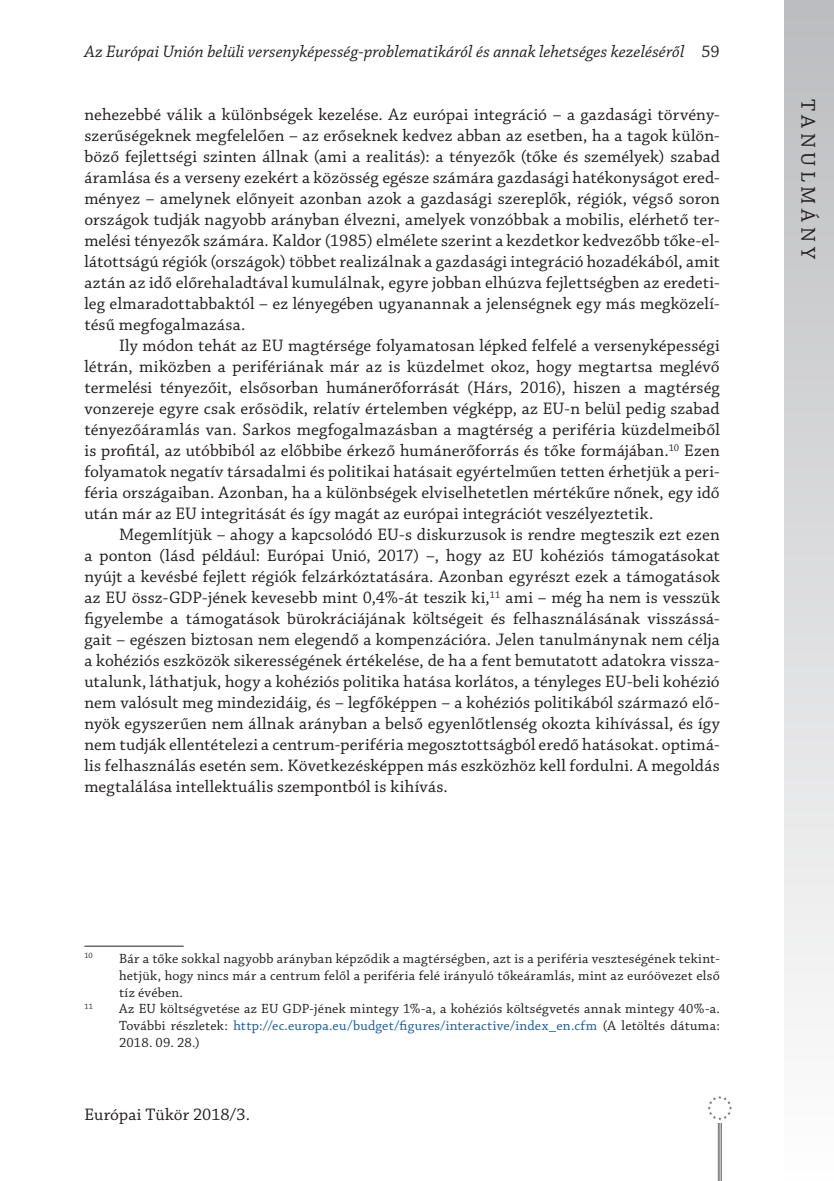
<style>
.page{position:relative;width:834px;height:1181px;background:#fff}
.page>*{position:absolute;margin:0;border:0;box-sizing:border-box;transform-origin:0 0}
.t1{font:21px "Chaparral Pro";letter-spacing:.21em;color:#231f20}
._1__Body{font:17.5px/21px "Chaparral Pro";letter-spacing:.005em;color:#231f20;text-align:justify}
.t2{font:italic 17.5px "Chaparral Pro";letter-spacing:.005em;color:#231f20}
.Footnote_text{font:14px/16.8px "Chaparral Pro";letter-spacing:.01em;color:#231f20;text-align:justify}
.Footnote_text-2{font:8.22px "Chaparral Pro";color:#231f20}
.s1{color:#175d9e}
</style>
<div class="page">
<div style="left:784px;top:0;width:49px;height:1181px;background:linear-gradient(to bottom,#bbbcbf,#fefefe)"></div>
<hr style="left:717px;top:1107px;width:1px;height:74px;background:#6c6d70">
<hr style="left:719px;top:1107px;width:1px;height:74px;background:#6c6d70">
<hr style="left:720px;top:1107px;width:1px;height:74px;background:#6c6d70">
<div style="left:704px;top:1093px;width:30px;height:29px;background:#fff"></div>
<svg style="left:707px;top:1095px;width:25px;height:25px"></svg>
<hr style="left:84px;top:946px;width:100px;height:1px;background:#231f20">
<p class="t2" style="left:84px;top:42px;width:601px">Az Európai Unión belüli versenyképesség-problematikáról és annak lehetséges kezeléséről</p>
<p class="_1__Body" style="left:701px;top:42px;width:20px">59</p>
<p class="_1__Body" style="left:84px;top:105px;width:636px">nehezebbé válik a különbségek kezelése. Az európai integráció – a gazdasági törvény&shy;szerűségeknek megfelelően – az erőseknek kedvez abban az esetben, ha a tagok külön&shy;böző fejlettségi szinten állnak (ami a realitás): a tényezők (tőke és személyek) szabad áramlása és a verseny ezekért a közösség egésze számára gazdasági hatékonyságot ered&shy;ményez – amelynek előnyeit azonban azok a gazdasági szereplők, régiók, végső soron országok tudják nagyobb arányban élvezni, amelyek vonzóbbak a mobilis, elérhető ter&shy;melési tényezők számára. Kaldor (1985) elmélete szerint a kezdetkor kedvezőbb tőke-el&shy;látottságú régiók (országok) többet realizálnak a gazdasági integráció hozadékából, amit aztán az idő előrehaladtával kumulálnak, egyre jobban elhúzva fejlettségben az eredeti&shy;leg elmaradottabbaktól – ez lényegében ugyanannak a jelenségnek egy más megközelí&shy;tésű megfogalmazása.</p>
<p class="_1__Body" style="left:84px;top:336px;width:636px;text-indent:35px">Ily módon tehát az EU magtérsége folyamatosan lépked felfelé a versenyképességi létrán, miközben a perifériának már az is küzdelmet okoz, hogy megtartsa meglévő termelési tényezőit, elsősorban humánerőforrását (Hárs, 2016), hiszen a magtérség vonzereje egyre csak erősödik, relatív értelemben végképp, az EU-n belül pedig szabad tényezőáramlás van. Sarkos megfogalmazásban a magtérség a periféria küzdelmeiből is profitál, az utóbbiból az előbbibe érkező humánerőforrás és tőke formájában.<sup>10</sup> Ezen folyamatok negatív társadalmi és politikai hatásait egyértelműen tetten érhetjük a peri&shy;féria országaiban. Azonban, ha a különbségek elviselhetetlen mértékűre nőnek, egy idő után már az EU integritását és így magát az európai integrációt veszélyeztetik.</p>
<p class="_1__Body" style="left:84px;top:525px;width:637px;text-indent:35px">Megemlítjük – ahogy a kapcsolódó EU-s diskurzusok is rendre megteszik ezt ezen a ponton (lásd például: Európai Unió, 2017) –, hogy az EU kohéziós támogatásokat nyújt a kevésbé fejlett régiók felzárkóztatására. Azonban egyrészt ezek a támogatások az EU össz-GDP-jének kevesebb mint 0,4%-át teszik ki,<sup>11</sup> ami – még ha nem is vesszük figyelembe a támogatások bürokráciájának költségeit és felhasználásának visszássá&shy;gait – egészen biztosan nem elegendő a kompenzációra. Jelen tanulmánynak nem célja a kohéziós eszközök sikerességének értékelése, de ha a fent bemutatott adatokra vissza&shy;utalunk, láthatjuk, hogy a kohéziós politika hatása korlátos, a tényleges EU-beli kohézió nem valósult meg mindezidáig, és – legfőképpen – a kohéziós politikából származó elő&shy;nyök egyszerűen nem állnak arányban a belső egyenlőtlenség okozta kihívással, és így nem tudják ellentételezi a centrum-periféria megosztottságból eredő hatásokat. optimá&shy;lis felhasználás esetén sem. Következésképpen más eszközhöz kell fordulni. A megoldás megtalálása intellektuális szempontból is kihívás.</p>
<p class="Footnote_text-2" style="left:84px;top:951px;width:10px">10</p>
<p class="Footnote_text" style="left:119px;top:950px;width:602px">Bár a tőke sokkal nagyobb arányban képződik a magtérségben, azt is a periféria veszteségének tekint&shy;hetjük, hogy nincs már a centrum felől a periféria felé irányuló tőkeáramlás, mint az euróövezet első tíz évében.</p>
<p class="Footnote_text-2" style="left:84px;top:1001px;width:10px">11</p>
<p class="Footnote_text" style="left:119px;top:1001px;width:602px">Az EU költségvetése az EU GDP-jének mintegy 1%-a, a kohéziós költségvetés annak mintegy 40%-a.<br>További részletek: <span class="s1">http://ec.europa.eu/budget/figures/interactive/index_en.cfm</span> (A letöltés dátuma:<br>2018. 09. 28.)</p>
<p class="_1__Body" style="left:84px;top:1105px;width:167px">Európai Tükör 2018/3.</p>
<p class="t1" style="left:819px;top:99px;width:161px;rotate:90deg">TANULMÁNY</p>
</div>
